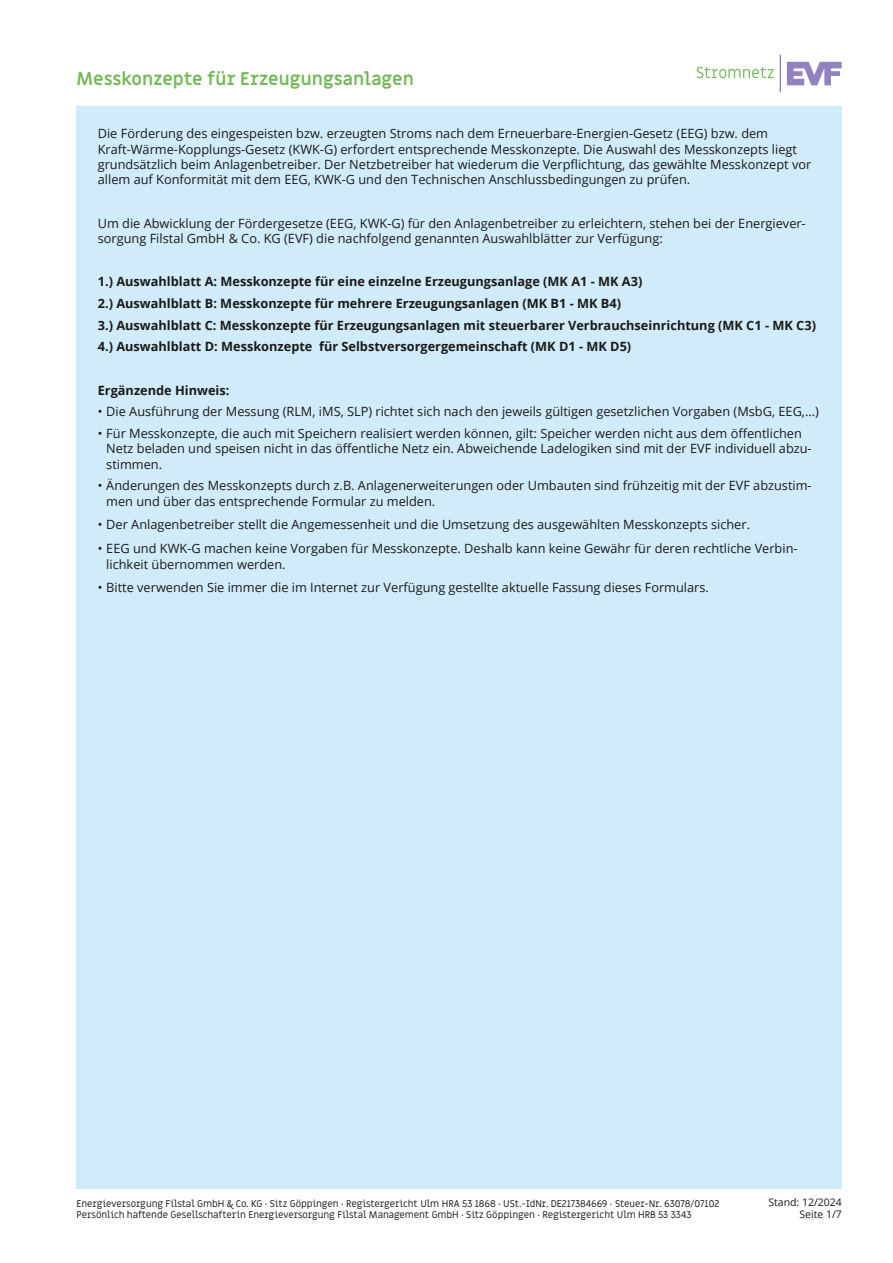
<style>
.page{position:relative;width:893px;height:1263px;background:#fff}
.page>*{position:absolute;margin:0;border:0;box-sizing:border-box;transform-origin:0 0}
.t1{font:700 18px "Miriam Libre";color:#73b958}
.Fließtext{font:12.75px/15.3px "Open Sans";color:#1a1a18}
.Fließtext-2{font:700 12.75px "Open Sans";color:#1a1a18}
.t2{font:10.5px/12.6px "Open Sans";color:#1a1a18;text-align:right}
.t3{font:9.75px/11.7px "Miriam Libre";letter-spacing:-.01em;color:#1a1a18}
</style>
<div class="page">
<div style="left:77px;top:106px;width:765px;height:1082px;background:#d0ecfb"></div>
<svg style="left:697px;top:67px;width:77px;height:11px"></svg>
<svg style="left:780px;top:55px;width:62px;height:37px"></svg>
<h1 class="t1" style="left:77px;top:68px;width:339px">Messkonzepte für Erzeugungsanlagen</h1>
<p class="Fließtext" style="left:98px;top:126px;width:715px">Die Förderung des eingespeisten bzw. erzeugten Stroms nach dem Erneuerbare-Energien-Gesetz (EEG) bzw. dem Kraft-Wärme-Kopplungs-Gesetz (KWK-G) erfordert entsprechende Messkonzepte. Die Auswahl des Messkonzepts liegt grundsätzlich beim Anlagenbetreiber. Der Netzbetreiber hat wiederum die Verpflichtung, das gewählte Messkonzept vor allem auf Konformität mit dem EEG, KWK-G und den Technischen Anschlussbedingungen zu prüfen.</p>
<p class="Fließtext" style="left:98px;top:215px;width:709px">Um die Abwicklung der Fördergesetze (EEG, KWK-G) für den Anlagenbetreiber zu erleichtern, stehen bei der Energiever&shy;sorgung Filstal GmbH &amp; Co. KG (EVF) die nachfolgend genannten Auswahlblätter zur Verfügung:</p>
<p class="Fließtext-2" style="left:98px;top:273px;width:546px">1.) Auswahlblatt A: Messkonzepte für eine einzelne Erzeugungsanlage (MK A1 - MK A3)</p>
<p class="Fließtext-2" style="left:98px;top:294px;width:525px">2.) Auswahlblatt B: Messkonzepte für mehrere Erzeugungsanlagen (MK B1 - MK B4)</p>
<p class="Fließtext-2" style="left:98px;top:316px;width:720px">3.) Auswahlblatt C: Messkonzepte für Erzeugungsanlagen mit steuerbarer Verbrauchseinrichtung (MK C1 - MK C3)</p>
<p class="Fließtext-2" style="left:98px;top:338px;width:535px">4.) Auswahlblatt D: Messkonzepte für Selbstversorgergemeinschaft (MK D1 - MK D5)</p>
<p class="Fließtext-2" style="left:98px;top:381px;width:133px">Ergänzende Hinweis:</p>
<p class="Fließtext" style="left:98px;top:404px;width:723px">• Die Ausführung der Messung (RLM, iMS, SLP) richtet sich nach den jeweils gültigen gesetzlichen Vorgaben (MsbG, EEG,...)</p>
<p class="Fließtext" style="left:106px;top:425px;width:707px;text-indent:-9px">• Für Messkonzepte, die auch mit Speichern realisiert werden können, gilt: Speicher werden nicht aus dem öffentlichen<br>Netz beladen und speisen nicht in das öffentliche Netz ein. Abweichende Ladelogiken sind mit der EVF individuell abzu&shy;stimmen.</p>
<p class="Fließtext" style="left:106px;top:478px;width:707px;text-indent:-9px">• Änderungen des Messkonzepts durch z.B. Anlagenerweiterungen oder Umbauten sind frühzeitig mit der EVF abzustim&shy;men und über das entsprechende Formular zu melden.</p>
<p class="Fließtext" style="left:98px;top:517px;width:654px">• Der Anlagenbetreiber stellt die Angemessenheit und die Umsetzung des ausgewählten Messkonzepts sicher.</p>
<p class="Fließtext" style="left:106px;top:541px;width:693px;text-indent:-9px">• EEG und KWK-G machen keine Vorgaben für Messkonzepte. Deshalb kann keine Gewähr für deren rechtliche Verbin&shy;lichkeit übernommen werden.</p>
<p class="Fließtext" style="left:98px;top:580px;width:613px">• Bitte verwenden Sie immer die im Internet zur Verfügung gestellte aktuelle Fassung dieses Formulars.</p>
<p class="t3" style="left:77px;top:1198px;width:644px">Energieversorgung Filstal GmbH &amp; Co. KG · Sitz Göppingen · Registergericht Ulm HRA 53 1868 · USt.-IdNr. DE217384669 · Steuer-Nr. 63078/07102<br>Persönlich haftende Gesellschafterin Energieversorgung Filstal Management GmbH · Sitz Göppingen · Registergericht Ulm HRB 53 3343</p>
<p class="t2" style="left:768px;top:1195px;width:75px">Stand: 12/2024<br>Seite 1/7</p>
</div>
